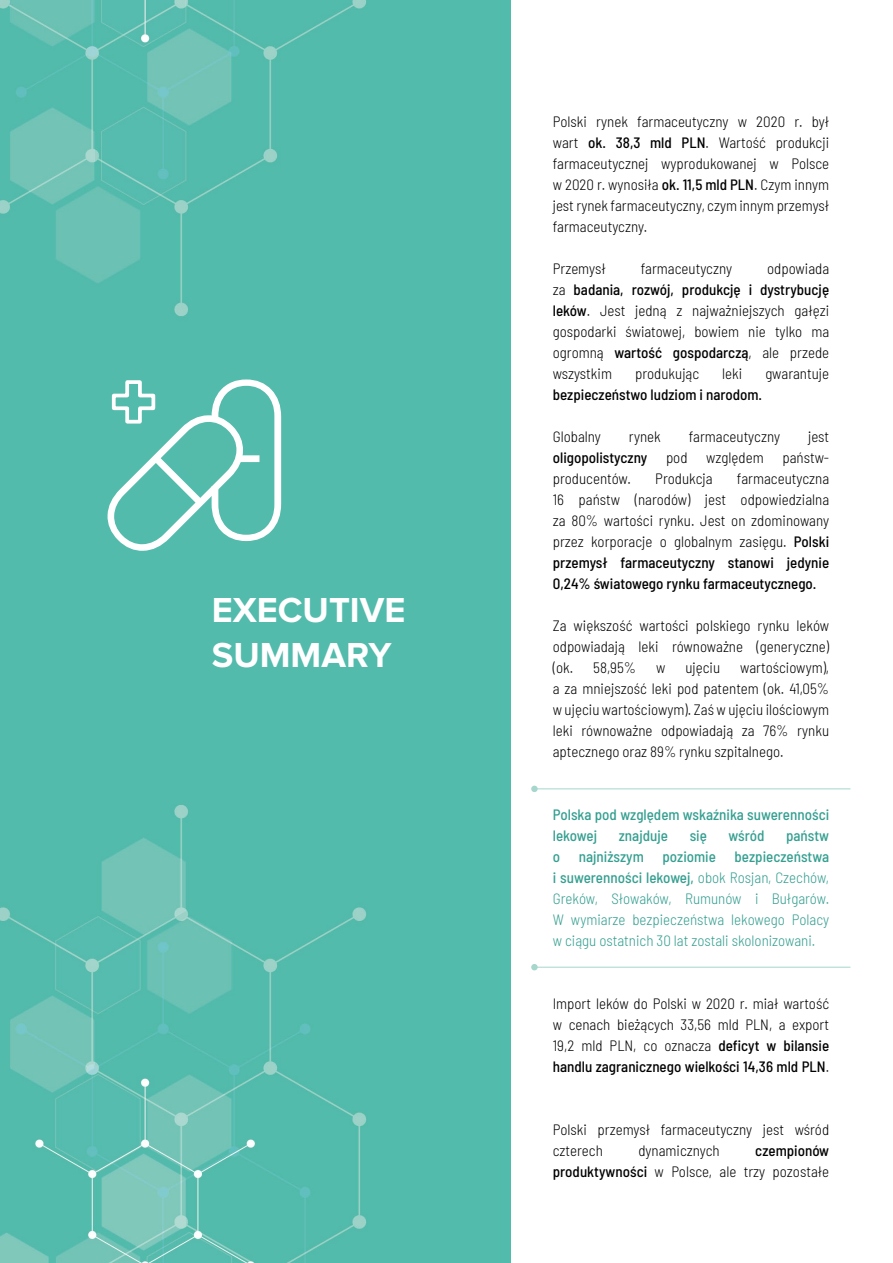
<style>
.page{position:relative;width:893px;height:1263px;background:#fff}
.page>*{position:absolute;margin:0;border:0;box-sizing:border-box;transform-origin:0 0}
.t1{font:100 225px "Barlow Condensed";color:#fff}
.t2{font:700 36px/45px "Proxima Nova";color:#fff}
.t3{font:300 semi-condensed 15px/21px "Barlow";color:#000;text-align:justify}
.t4{font:300 semi-condensed 15px/21px "Barlow";color:#349f90;text-align:justify}
.t5{font:500 semi-condensed 15px/21px "Barlow";color:#000;text-align:right}
.t6{font:500 semi-condensed 15px/21px "Barlow";color:#349f90}
.s1{font-weight:500}
.s2{font-weight:300}
</style>
<div class="page">
<img style="left:0;top:0;width:510px;height:1263px">
<div style="left:238px;top:455px;width:21px;height:7px;background:#fff"></div>
<div style="left:531px;top:786px;width:7px;height:6px;background:#a6d6cc;border-radius:50%"></div>
<hr style="left:537px;top:788px;width:313px;height:1px;background:#a6d6cc">
<div style="left:531px;top:964px;width:7px;height:6px;background:#a6d6cc;border-radius:50%"></div>
<hr style="left:537px;top:967px;width:313px;height:1px;background:#a6d6cc">
<div style="left:94px;top:378px;width:163px;height:187px;background:#52bbac"></div>
<h1 class="t1" style="left:197px;top:297px;width:100px">0</h1>
<h2 class="t2" style="left:212px;top:588px;width:195px">EXECUTIVE<br>SUMMARY</h2>
<p class="t3" style="left:553px;top:110px;width:278px">Polski rynek farmaceutyczny w 2020 r. był wart <span class="s1">ok. 38,3 mld PLN</span>. Wartość produkcji farmaceutycznej wyprodukowanej w Polsce w 2020 r. wynosiła <span class="s1">ok. 11,5 mld PLN</span>. Czym innym jest rynek farmaceutyczny, czym innym przemysł farmaceutyczny.</p>
<p class="t3" style="left:553px;top:257px;width:54px">Przemysł</p>
<p class="t3" style="left:641px;top:257px;width:93px">farmaceutyczny</p>
<p class="t3" style="left:553px;top:257px;width:278px;text-indent:214px">odpowiada za <span class="s1">badania, rozwój, produkcję i dystrybucję leków</span>. Jest jedną z najważniejszych gałęzi gospodarki światowej, bowiem nie tylko ma ogromną <span class="s1">wartość gospodarczą</span>, ale przede wszystkim</p>
<p class="t3" style="left:635px;top:362px;width:66px">produkując</p>
<p class="t3" style="left:722px;top:362px;width:22px">leki</p>
<p class="t3" style="left:765px;top:362px;width:65px">gwarantuje</p>
<p class="t5" style="left:553px;top:383px;width:211px">bezpieczeństwo ludziom i narodom.</p>
<p class="t3" style="left:553px;top:425px;width:50px">Globalny</p>
<p class="t3" style="left:629px;top:425px;width:33px">rynek</p>
<p class="t3" style="left:689px;top:425px;width:93px">farmaceutyczny</p>
<p class="t3" style="left:553px;top:425px;width:278px;text-indent:255px">jest <span class="s1">oligopolistyczny</span> pod względem państw&shy;producentów.</p>
<p class="t3" style="left:655px;top:467px;width:59px">Produkcja</p>
<p class="t3" style="left:553px;top:467px;width:278px;text-indent:184px">farmaceutyczna 16 państw (narodów) jest odpowiedzialna za 80% wartości rynku. Jest on zdominowany przez korporacje o globalnym zasięgu. <span class="s1">Polski przemysł farmaceutyczny stanowi jedynie 0,24% światowego rynku farmaceutycznego.</span></p>
<p class="t3" style="left:553px;top:614px;width:278px">Za większość wartości polskiego rynku leków odpowiadają leki równoważne (generyczne) (ok.</p>
<p class="t3" style="left:553px;top:656px;width:278px;text-indent:187px">wartościowym), a za mniejszość leki pod patentem (ok. 41,05% w ujęciu wartościowym). Zaś w ujęciu ilościowym leki równoważne odpowiadają za 76% rynku aptecznego oraz 89% rynku szpitalnego.</p>
<p class="t3" style="left:593px;top:656px;width:45px">58,95%</p>
<p class="t3" style="left:656px;top:656px;width:11px">w</p>
<p class="t3" style="left:685px;top:656px;width:36px">ujęciu</p>
<p class="t6" style="left:553px;top:803px;width:278px">Polska pod względem wskaźnika suwerenności lekowej</p>
<p class="t6" style="left:619px;top:824px;width:51px">znajduje</p>
<p class="t6" style="left:690px;top:824px;width:19px">się</p>
<p class="t6" style="left:729px;top:824px;width:37px">wśród</p>
<p class="t4" style="left:553px;top:824px;width:278px;text-indent:233px"><span class="s1">państw o najniższym poziomie bezpieczeństwa i suwerenności lekowej,</span> obok Rosjan, Czechów, Greków, Słowaków, Rumunów i Bułgarów.<br>W wymiarze bezpieczeństwa lekowego Polacy w ciągu ostatnich 30 lat zostali skolonizowani.</p>
<p class="t3" style="left:553px;top:992px;width:278px">Import leków do Polski w 2020 r. miał wartość w cenach bieżących 33,56 mld PLN, a export 19,2 mld PLN, co oznacza <span class="s1">deficyt w bilansie handlu zagranicznego wielkości 14,36 mld PLN</span>.</p>
<p class="t3" style="left:553px;top:1118px;width:278px">Polski przemysł farmaceutyczny jest wśród czterech</p>
<p class="t5" style="left:553px;top:1139px;width:278px">czempionów<br>produktywności <span class="s2">w Polsce, ale trzy pozostałe</span></p>
<p class="t3" style="left:638px;top:1139px;width:83px">dynamicznych</p>
</div>
